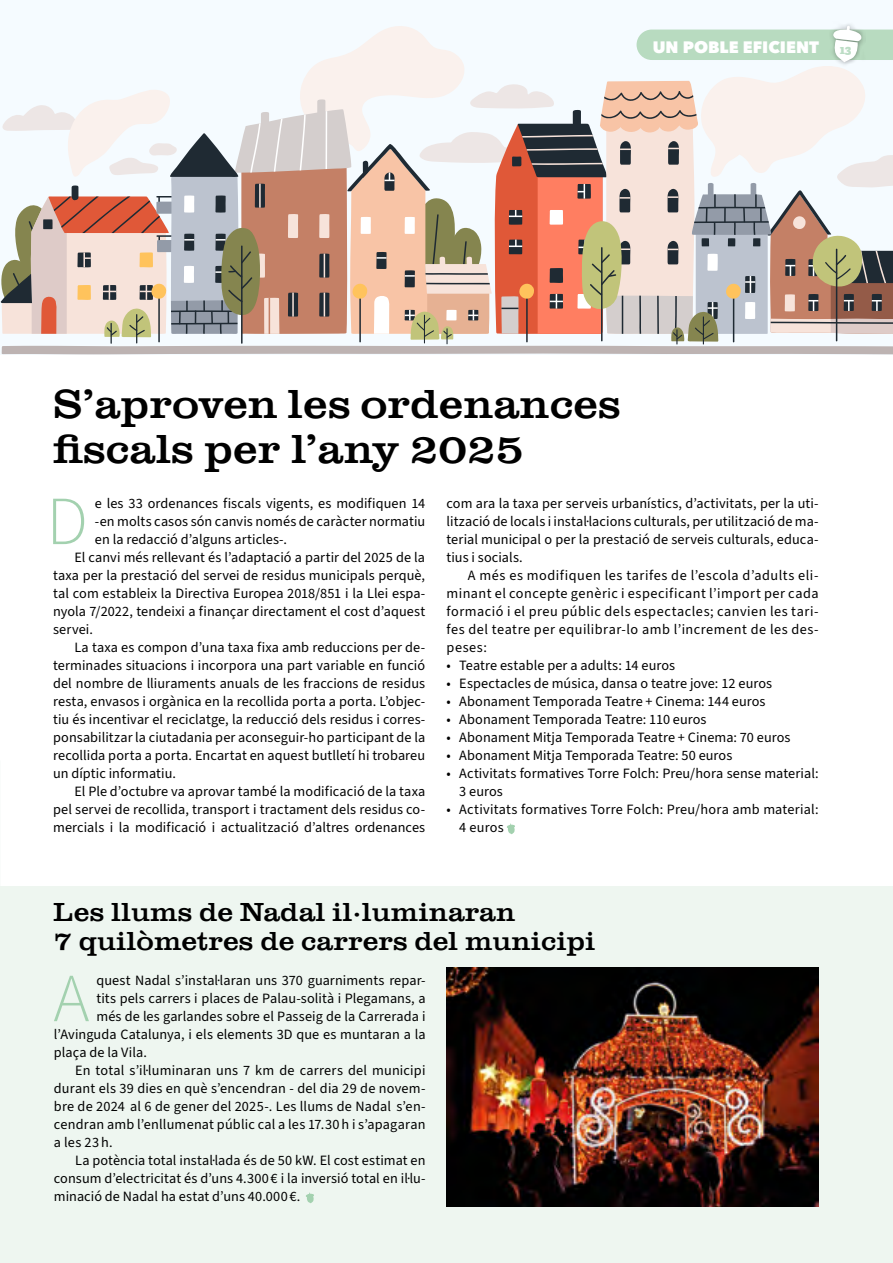
<style>
.page{position:relative;width:893px;height:1263px;background:#fff}
.page>*{position:absolute;margin:0;border:0;box-sizing:border-box;transform-origin:0 0}
.t1{font:300 68.85px "Source Sans Pro";color:#a3d1af}
.t2{font:42px/45px "Clarendon URW Ext Wid";color:#000}
.t3{font:27px/28.5px "Clarendon URW Ext Wid";color:#000}
.t4{font:800 16.5px "Avenir Next";color:#fff}
.t5{font:14.25px/18px "Source Sans 3";letter-spacing:.005em;color:#000;text-align:justify}
.t6{font:800 12px "Adelle";color:#bcddc5}
</style>
<div class="page">
<div style="left:0;top:886px;width:893px;height:377px;background:#eef6f0"></div>
<div style="left:0;top:0;width:893px;height:355px;background:#f5fbff"></div>
<svg style="left:507px;top:823px;width:8px;height:11px"></svg>
<svg style="left:306px;top:1192px;width:8px;height:11px"></svg>
<img style="left:446px;top:967px;width:372px;height:240px">
<svg style="left:0;top:24px;width:893px;height:331px"></svg>
<p class="t4" style="left:653px;top:37px;width:168px">UN POBLE EFICIENT</p>
<p class="t6" style="left:840px;top:42px;width:13px">13</p>
<h2 class="t2" style="left:53px;top:382px;width:569px">S’aproven les ordenances fiscals per l’any 2025</h2>
<h1 class="t1" style="left:46px;top:475px;width:43px">D</h1>
<p class="t5" style="left:95px;top:495px;width:332px">e les 33 ordenances fiscals vigents, es modifiquen 14</p>
<p class="t5" style="left:95px;top:513px;width:332px">-en molts casos són canvis només de caràcter normatiu</p>
<p class="t5" style="left:95px;top:531px;width:194px">en la redacció d’alguns articles-.</p>
<p class="t5" style="left:74px;top:549px;width:352px">El canvi més rellevant és l’adaptació a partir del 2025 de la</p>
<p class="t5" style="left:53px;top:567px;width:373px">taxa per la prestació del servei de residus municipals perquè,</p>
<p class="t5" style="left:53px;top:585px;width:374px">tal com estableix la Directiva Europea 2018/851 i la Llei espa-</p>
<p class="t5" style="left:53px;top:603px;width:374px">nyola 7/2022, tendeixi a finançar directament el cost d’aquest</p>
<p class="t5" style="left:53px;top:621px;width:41px">servei.</p>
<p class="t5" style="left:74px;top:639px;width:352px">La taxa es compon d’una taxa fixa amb reduccions per de-</p>
<p class="t5" style="left:53px;top:657px;width:374px">terminades situacions i incorpora una part variable en funció</p>
<p class="t5" style="left:53px;top:675px;width:374px">del nombre de lliuraments anuals de les fraccions de residus</p>
<p class="t5" style="left:53px;top:693px;width:374px">resta, envasos i orgànica en la recollida porta a porta. L’objec-</p>
<p class="t5" style="left:53px;top:711px;width:374px">tiu és incentivar el reciclatge, la reducció dels residus i corres-</p>
<p class="t5" style="left:53px;top:729px;width:374px">ponsabilitzar la ciutadania per aconseguir-ho participant de la</p>
<p class="t5" style="left:53px;top:747px;width:374px">recollida porta a porta. Encartat en aquest butlletí hi trobareu</p>
<p class="t5" style="left:53px;top:765px;width:124px">un díptic informatiu.</p>
<p class="t5" style="left:74px;top:783px;width:352px">El Ple d’octubre va aprovar també la modificació de la taxa</p>
<p class="t5" style="left:53px;top:801px;width:374px">pel servei de recollida, transport i tractament dels residus co-</p>
<p class="t5" style="left:53px;top:819px;width:374px">mercials i la modificació i actualització d’altres ordenances</p>
<p class="t5" style="left:446px;top:495px;width:374px">com ara la taxa per serveis urbanístics, d’activitats, per la uti&shy;lització de locals i instal·lacions culturals, per utilització de ma&shy;terial municipal o per la prestació de serveis culturals, educa&shy;tius i socials.</p>
<p class="t5" style="left:446px;top:567px;width:374px;text-indent:21px">A més es modifiquen les tarifes de l’escola d’adults eli&shy;minant el concepte genèric i especificant l’import per cada formació i el preu públic dels espectacles; canvien les tari&shy;fes del teatre per equilibrar-lo amb l’increment de les des&shy;peses:</p>
<p class="t5" style="left:446px;top:657px;width:230px">• Teatre estable per a adults: 14 euros</p>
<p class="t5" style="left:446px;top:675px;width:327px">• Espectacles de música, dansa o teatre jove: 12 euros</p>
<p class="t5" style="left:446px;top:693px;width:321px">• Abonament Temporada Teatre + Cinema: 144 euros</p>
<p class="t5" style="left:446px;top:711px;width:262px">• Abonament Temporada Teatre: 110 euros</p>
<p class="t5" style="left:446px;top:729px;width:345px">• Abonament Mitja Temporada Teatre + Cinema: 70 euros</p>
<p class="t5" style="left:446px;top:747px;width:287px">• Abonament Mitja Temporada Teatre: 50 euros</p>
<p class="t5" style="left:459px;top:765px;width:361px;text-indent:-13px">• Activitats formatives Torre Folch: Preu/hora sense material:<br>3 euros</p>
<p class="t5" style="left:459px;top:801px;width:361px;text-indent:-13px">• Activitats formatives Torre Folch: Preu/hora amb material:<br>4 euros</p>
<h3 class="t3" style="left:53px;top:898px;width:544px">Les llums de Nadal il·luminaran<br>7 quilòmetres de carrers del municipi</h3>
<h1 class="t1" style="left:53px;top:952px;width:38px">A</h1>
<p class="t5" style="left:96px;top:972px;width:331px">quest Nadal s’instal·laran uns 370 guarniments repar-</p>
<p class="t5" style="left:96px;top:990px;width:331px">tits pels carrers i places de Palau-solità i Plegamans, a</p>
<p class="t5" style="left:96px;top:1008px;width:331px">més de les garlandes sobre el Passeig de la Carrerada i</p>
<p class="t5" style="left:54px;top:1026px;width:373px">l’Avinguda Catalunya, i els elements 3D que es muntaran a la</p>
<p class="t5" style="left:54px;top:1044px;width:94px">plaça de la Vila.</p>
<p class="t5" style="left:75px;top:1062px;width:352px">En total s’il·luminaran uns 7 km de carrers del municipi</p>
<p class="t5" style="left:54px;top:1080px;width:373px">durant els 39 dies en què s’encendran - del dia 29 de novem-</p>
<p class="t5" style="left:54px;top:1098px;width:373px">bre de 2024 al 6 de gener del 2025-. Les llums de Nadal s’en-</p>
<p class="t5" style="left:54px;top:1116px;width:373px">cendran amb l’enllumenat públic cal a les 17.30 h i s’apagaran</p>
<p class="t5" style="left:54px;top:1134px;width:60px">a les 23 h.</p>
<p class="t5" style="left:75px;top:1152px;width:352px">La potència total instal·lada és de 50 kW. El cost estimat en</p>
<p class="t5" style="left:54px;top:1170px;width:373px">consum d’electricitat és d’uns 4.300 € i la inversió total en il·lu-</p>
<p class="t5" style="left:54px;top:1188px;width:248px">minació de Nadal ha estat d’uns 40.000 €.</p>
</div>
